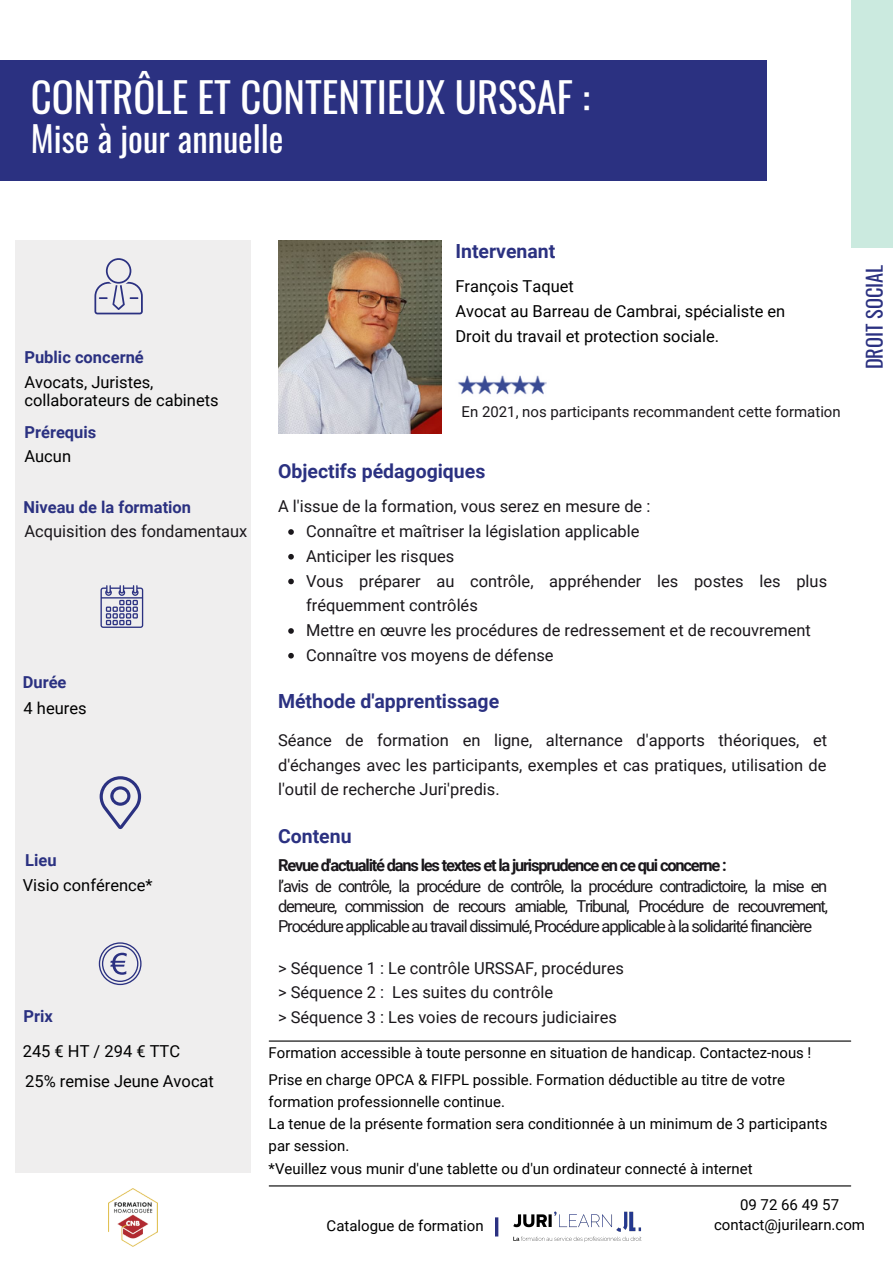
<style>
.page{position:relative;width:893px;height:1264px;background:#fff}
.page>*{position:absolute;margin:0;border:0;box-sizing:border-box;transform-origin:0 0}
.t1{font:40.8px "Oswald";color:#fff}
.t2{font:34.8px "Oswald";color:#fff}
.t3{font:20.4px "Oswald";color:#2b3181}
.t4{font:700 19.5px "Roboto";color:#2b3181}
.t5{font:16.5px/24.8px "Roboto";color:#1a171b;text-align:justify}
.t6{font:16.5px/18px "Roboto";color:#000}
.t7{font:700 16.5px "Roboto";letter-spacing:-.07em;color:#1a171b}
.t8{font:700 16.5px "Roboto";color:#2b3181}
.t9{font:15px/22.4px "Roboto";color:#000}
.t10{font:15px "Roboto";color:#1a171b}
.t11{font:14.85px "Roboto";color:#000}
</style>
<div class="page">
<div style="left:15px;top:241px;width:236px;height:932px;background:#eeeded"></div>
<svg style="left:99px;top:942px;width:42px;height:43px"></svg>
<svg style="left:94px;top:258px;width:49px;height:56px"></svg>
<svg style="left:100px;top:585px;width:43px;height:43px"></svg>
<svg style="left:100px;top:776px;width:41px;height:53px"></svg>
<hr style="left:269px;top:1185px;width:581px;height:1px;background:#000">
<hr style="left:269px;top:1040px;width:581px;height:1px;background:#000">
<div style="left:0;top:60px;width:767px;height:120px;background:#2b3181"></div>
<div style="left:851px;top:0;width:41px;height:247px;background:#cbeadf"></div>
<img style="left:278px;top:241px;width:163px;height:192px">
<svg style="left:288px;top:529px;width:6px;height:6px"></svg>
<svg style="left:288px;top:554px;width:6px;height:5px"></svg>
<svg style="left:288px;top:578px;width:6px;height:6px"></svg>
<svg style="left:288px;top:628px;width:6px;height:5px"></svg>
<svg style="left:288px;top:653px;width:6px;height:5px"></svg>
<img style="left:458px;top:375px;width:89px;height:20px">
<hr style="left:495px;top:1217px;width:3px;height:19px;background:#2b3181">
<img style="left:108px;top:1188px;width:50px;height:58px">
<img style="left:513px;top:1211px;width:129px;height:31px">
<p class="t1" style="left:31px;top:65px;width:561px">CONTRÔLE ET CONTENTIEUX URSSAF :</p>
<p class="t2" style="left:31px;top:112px;width:254px">Mise à jour annuelle</p>
<p class="t8" style="left:24px;top:348px;width:121px">Public concerné</p>
<p class="t6" style="left:24px;top:373px;width:196px">Avocats, Juristes, collaborateurs de cabinets</p>
<p class="t8" style="left:24px;top:423px;width:73px">Prérequis</p>
<p class="t6" style="left:24px;top:447px;width:48px">Aucun</p>
<p class="t8" style="left:24px;top:498px;width:169px">Niveau de la formation</p>
<p class="t5" style="left:24px;top:518px;width:224px">Acquisition des fondamentaux</p>
<p class="t8" style="left:23px;top:672px;width:45px">Durée</p>
<p class="t6" style="left:24px;top:699px;width:65px">4 heures</p>
<p class="t8" style="left:25px;top:850px;width:33px">Lieu</p>
<p class="t6" style="left:23px;top:876px;width:131px">Visio conférence*</p>
<p class="t8" style="left:24px;top:1006px;width:31px">Prix</p>
<p class="t6" style="left:23px;top:1042px;width:159px">245 € HT / 294 € TTC</p>
<p class="t6" style="left:25px;top:1072px;width:190px">25% remise Jeune Avocat</p>
<p class="t4" style="left:455px;top:240px;width:101px">Intervenant</p>
<p class="t6" style="left:455px;top:278px;width:120px">François Taquet</p>
<p class="t6" style="left:455px;top:299px;width:331px;line-height:24.8px">Avocat au Barreau de Cambrai, spécialiste en<br>Droit du travail et protection sociale.</p>
<p class="t10" style="left:461px;top:403px;width:380px">En 2021, nos participants recommandent cette formation</p>
<p class="t4" style="left:278px;top:460px;width:209px">Objectifs pédagogiques</p>
<p class="t5" style="left:278px;top:494px;width:374px">A l'issue de la formation, vous serez en mesure de :</p>
<p class="t5" style="left:306px;top:519px;width:335px">Connaître et maîtriser la législation applicable</p>
<p class="t5" style="left:306px;top:544px;width:150px">Anticiper les risques</p>
<p class="t5" style="left:306px;top:568px;width:522px">Vous préparer au contrôle, appréhender les postes les plus fréquemment contrôlés</p>
<p class="t5" style="left:306px;top:618px;width:506px">Mettre en œuvre les procédures de redressement et de recouvrement</p>
<p class="t5" style="left:306px;top:642px;width:249px">Connaître vos moyens de défense</p>
<p class="t4" style="left:278px;top:690px;width:222px">Méthode d'apprentissage</p>
<p class="t5" style="left:278px;top:727px;width:550px">Séance de formation en ligne, alternance d'apports théoriques, et d'échanges avec les participants, exemples et cas pratiques, utilisation de l'outil de recherche Juri'predis.</p>
<p class="t4" style="left:278px;top:824px;width:75px">Contenu</p>
<p class="t7" style="left:278px;top:856px;width:450px">Revue d'actualité dans les textes et la jurisprudence en ce qui concerne :</p>
<p class="t5" style="left:278px;top:875px;width:551px;line-height:20.2px">l’avis de contrôle, la procédure de contrôle, la procédure contradictoire, la mise en demeure, commission de recours amiable, Tribunal, Procédure de recouvrement, Procédure applicable au travail dissimulé, Procédure applicable à la solidarité financière</p>
<p class="t5" style="left:278px;top:955px;width:347px">&gt; Séquence 1 : Le contrôle URSSAF, procédures</p>
<p class="t5" style="left:278px;top:980px;width:276px">&gt; Séquence 2 : Les suites du contrôle</p>
<p class="t5" style="left:278px;top:1005px;width:340px">&gt; Séquence 3 : Les voies de recours judiciaires</p>
<p class="t11" style="left:268px;top:1044px;width:544px">Formation accessible à toute personne en situation de handicap. Contactez-nous !</p>
<p class="t9" style="left:268px;top:1068px;width:518px">Prise en charge OPCA &amp; FIFPL possible. Formation déductible au titre de votre formation professionnelle continue.</p>
<p class="t9" style="left:268px;top:1112px;width:560px">La tenue de la présente formation sera conditionnée à un minimum de 3 participants par session.</p>
<p class="t9" style="left:268px;top:1157px;width:485px">*Veuillez vous munir d'une tablette ou d'un ordinateur connecté à internet</p>
<p class="t3" style="left:858px;top:369px;width:106px;rotate:-90deg">DROIT SOCIAL</p>
<p class="t9" style="left:326px;top:1214px;width:158px">Catalogue de formation</p>
<p class="t9" style="left:740px;top:1193px;width:100px">09 72 66 49 57</p>
<p class="t9" style="left:714px;top:1214px;width:152px">contact@jurilearn.com</p>
</div>
